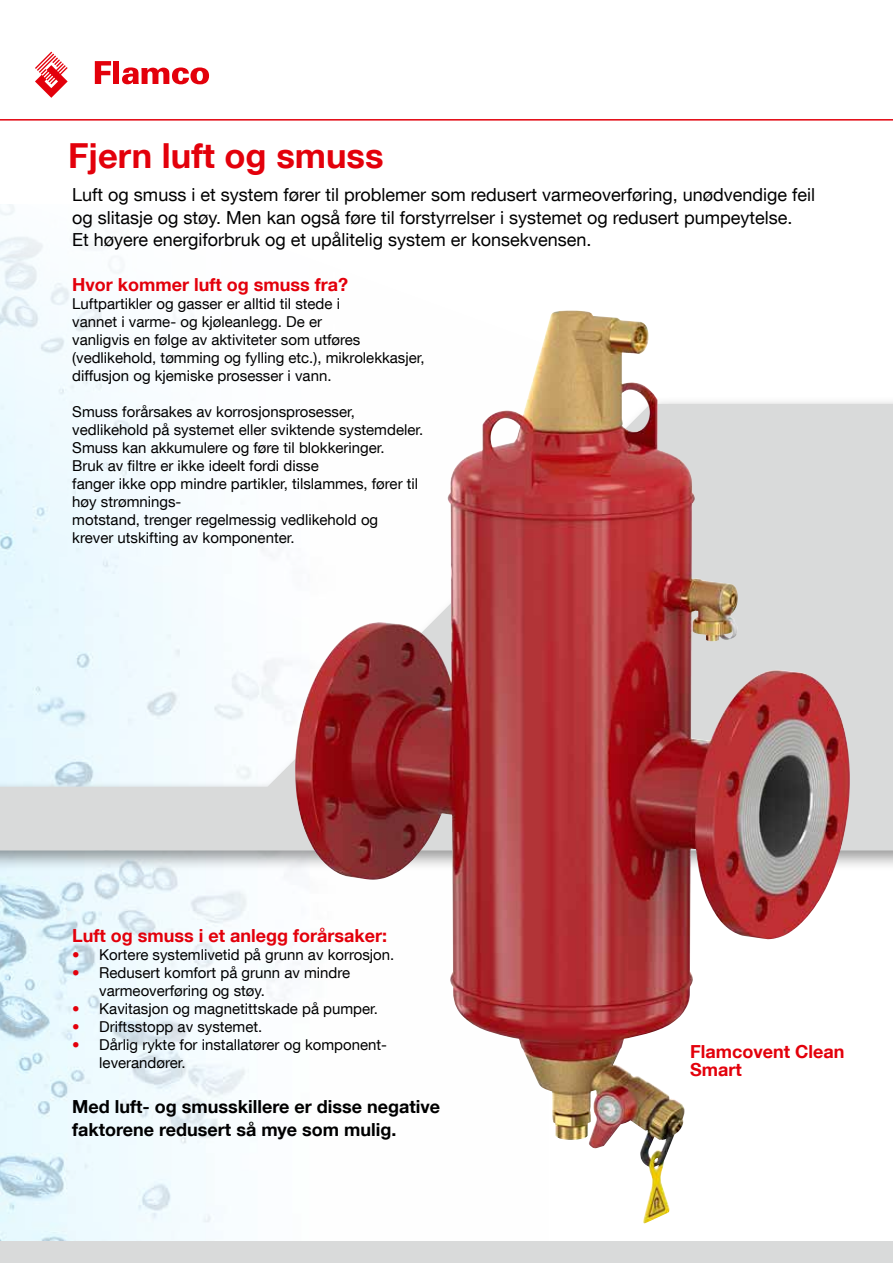
<style>
.page{position:relative;width:893px;height:1263px;background:#fff}
.page>*{position:absolute;margin:0;border:0;box-sizing:border-box;transform-origin:0 0}
.t1{font:700 34.5px "Helvetica Neue LT Com";color:#e3000b}
.t2{font:18px/22.5px "Helvetica Neue LT Com";color:#000}
.t3{font:700 18px/18px "Helvetica Neue LT Com";color:#e3000b}
.t4{font:700 18px/22.5px "Helvetica Neue LT Com";color:#000}
.t5{font:15px/18px "Helvetica Neue LT Com";color:#000}
.s1{color:#e3000b}
</style>
<div class="page">
<img style="left:0;top:205px;width:549px;height:1037px">
<div style="left:0;top:396px;width:893px;height:475px;background:#000;opacity:.4"></div>
<svg style="left:0;top:404px;width:892px;height:446px"></svg>
<hr style="left:892px;top:397px;width:1px;height:472px;background:#fff">
<img style="left:295px;top:312px;width:390px;height:911px">
<div style="left:0;top:1242px;width:893px;height:21px;background:#d9dada"></div>
<svg style="left:0;top:51px;width:893px;height:70px"></svg>
<h1 class="t1" style="left:68px;top:134px;width:317px">Fjern luft og smuss</h1>
<p class="t2" style="left:72px;top:183px;width:744px">Luft og smuss i et system fører til problemer som redusert varmeoverføring, unødvendige feil og slitasje og støy. Men kan også føre til forstyrrelser i systemet og redusert pumpeytelse.<br>Et høyere energiforbruk og et upålitelig system er konsekvensen.</p>
<p class="t3" style="left:72px;top:275px;width:277px">Hvor kommer luft og smuss fra?</p>
<p class="t5" style="left:72px;top:295px;width:354px">Luftpartikler og gasser er alltid til stede i<br>vannet i varme- og kjøleanlegg. De er<br>vanligvis en følge av aktiviteter som utføres (vedlikehold, tømming og fylling etc.), mikrolekkasjer, diffusjon og kjemiske prosesser i vann.</p>
<p class="t5" style="left:72px;top:403px;width:352px">Smuss forårsakes av korrosjonsprosesser, vedlikehold på systemet eller sviktende systemdeler.<br>Smuss kan akkumulere og føre til blokkeringer.<br>Bruk av filtre er ikke ideelt fordi disse<br>fanger ikke opp mindre partikler, tilslammes, fører til høy strømnings-<br>motstand, trenger regelmessig vedlikehold og<br>krever utskifting av komponenter.</p>
<p class="t3" style="left:72px;top:926px;width:316px">Luft og smuss i et anlegg forårsaker:</p>
<p class="t5" style="left:72px;top:945px;width:324px"><span class="s1">•</span> Kortere systemlivetid på grunn av korrosjon.</p>
<p class="t5" style="left:99px;top:963px;width:252px;text-indent:-27px"><span class="s1">•</span> Redusert komfort på grunn av mindre varmeoverføring og støy.</p>
<p class="t5" style="left:72px;top:999px;width:307px"><span class="s1">•</span> Kavitasjon og magnetittskade på pumper.</p>
<p class="t5" style="left:72px;top:1017px;width:192px"><span class="s1">•</span> Driftsstopp av systemet.</p>
<p class="t5" style="left:99px;top:1035px;width:289px;text-indent:-27px"><span class="s1">•</span> Dårlig rykte for installatører og komponent&shy;leverandører.</p>
<p class="t4" style="left:72px;top:1095px;width:369px">Med luft- og smusskillere er disse negative faktorene redusert så mye som mulig.</p>
<p class="t3" style="left:690px;top:1041px;width:156px">Flamcovent Clean<br>Smart</p>
</div>
